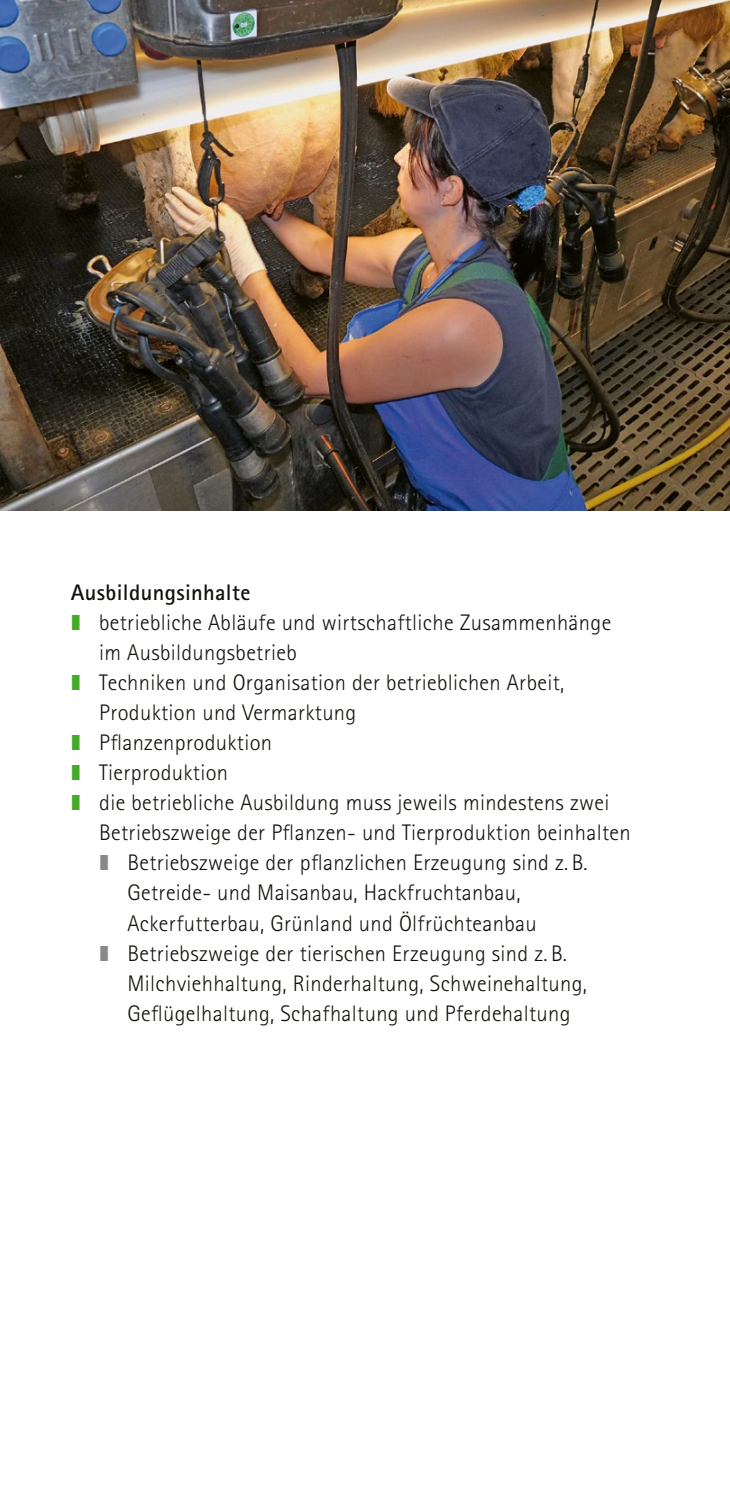
<style>
.page{position:relative;width:730px;height:1489px;background:#fff}
.page>*{position:absolute;margin:0;border:0;box-sizing:border-box;transform-origin:0 0}
.Aufzählung_1{font:300 22.5px/30px "Rotis Sans Serif Pro";letter-spacing:.015em;color:#12120d}
.Aufzählung_2{font:300 22.5px/30px "Rotis Sans Serif Pro";letter-spacing:.015em;color:#12120d}
.Zwischenüberschrift{font:700 22.5px "Rotis Sans Serif Pro";letter-spacing:.015em;color:#12120d}
.s1{font-family:"Sandstein Zapf 0 wt";font-weight:400;color:#45aa29}
.s2{font-family:"Sandstein Zapf 0 wt";font-weight:400;color:#878988}
</style>
<div class="page">
<img style="left:0;top:0;width:730px;height:510px">
<h2 class="Zwischenüberschrift" style="left:71px;top:578px;width:181px">Ausbildungsinhalte</h2>
<p class="Aufzählung_1" style="left:99px;top:608px;width:513px;text-indent:-28px"><span class="s1">N</span> betriebliche Abläufe und wirtschaftliche Zusammenhänge im Ausbildungsbetrieb</p>
<p class="Aufzählung_1" style="left:99px;top:668px;width:467px;text-indent:-28px"><span class="s1">N</span> Techniken und Organisation der betrieblichen Arbeit,<br>Produktion und Vermarktung</p>
<p class="Aufzählung_1" style="left:71px;top:728px;width:203px"><span class="s1">N</span> Pflanzenproduktion</p>
<p class="Aufzählung_1" style="left:71px;top:758px;width:159px"><span class="s1">N</span> Tierproduktion</p>
<p class="Aufzählung_1" style="left:99px;top:788px;width:533px;text-indent:-28px"><span class="s1">N</span> die betriebliche Ausbildung muss jeweils mindestens zwei<br>Betriebszweige der Pflanzen- und Tierproduktion beinhalten</p>
<p class="Aufzählung_2" style="left:128px;top:848px;width:462px;text-indent:-28px"><span class="s2">N</span> Betriebszweige der pflanzlichen Erzeugung sind z. B.<br>Getreide- und Maisanbau, Hackfruchtanbau,<br>Ackerfutterbau, Grünland und Ölfrüchteanbau</p>
<p class="Aufzählung_2" style="left:128px;top:938px;width:461px;text-indent:-28px"><span class="s2">N</span> Betriebszweige der tierischen Erzeugung sind z. B.<br>Milchviehhaltung, Rinderhaltung, Schweinehaltung,<br>Geflügelhaltung, Schafhaltung und Pferdehaltung</p>
</div>
